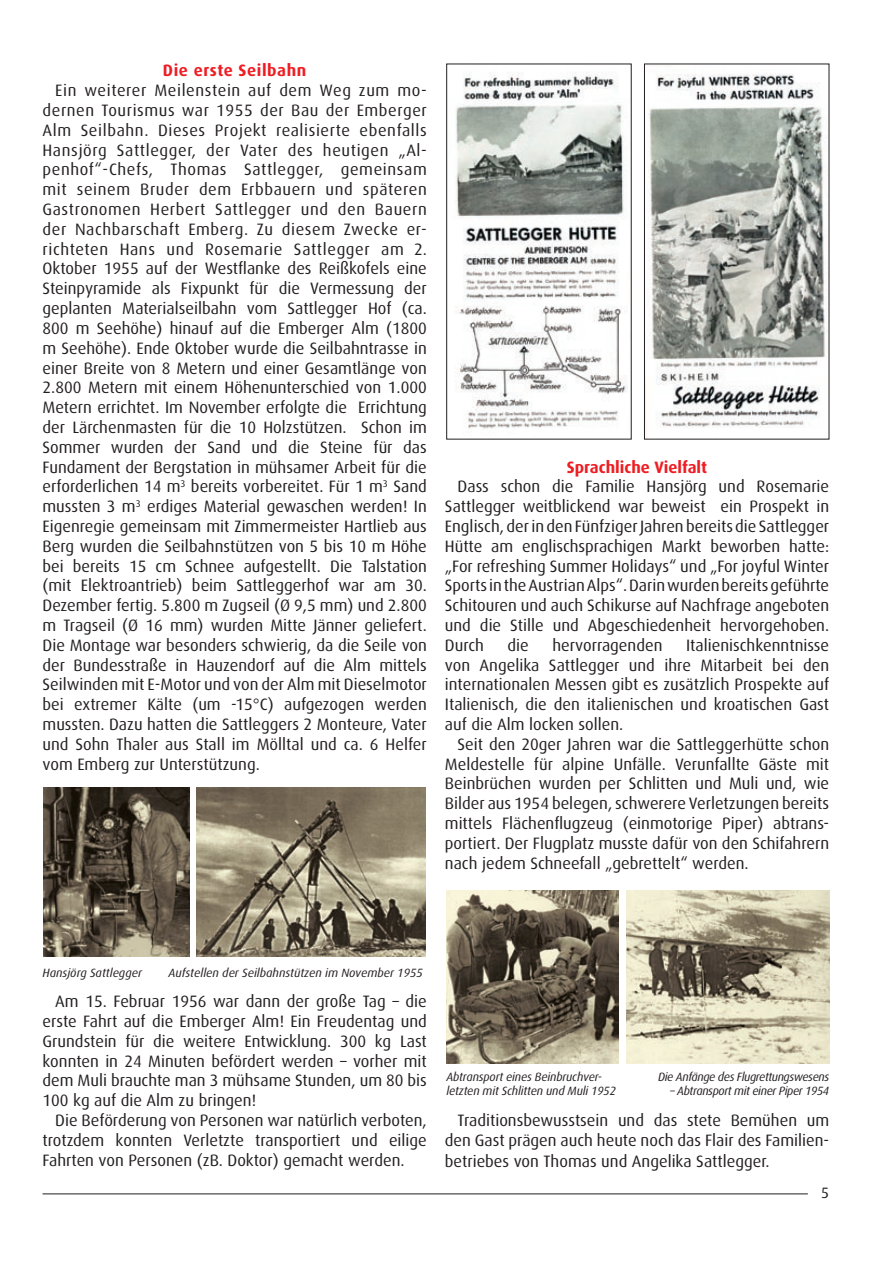
<style>
.page{position:relative;width:893px;height:1263px;background:#fff}
.page>*{position:absolute;margin:0;border:0;box-sizing:border-box;transform-origin:0 0}
.t1{font:16.5px/19.8px "Dax";color:#231f20;text-align:justify}
.t2{font:700 16.5px "Dax";color:#ee1d23}
.t3{font:700 16.5px "Dax";letter-spacing:.035em;color:#ee1d23}
.t4{font:15px "Dax";color:#231f20}
.t5{font:italic 12px/14.4px "Dax";letter-spacing:-.01em;color:#231f20}
.t6{font:italic 12px "Dax";letter-spacing:-.03em;color:#231f20}
</style>
<div class="page">
<hr style="left:43px;top:1193px;width:765px;height:1px;background:#231f20">
<img style="left:455px;top:72px;width:173px;height:357px">
<div style="left:446px;top:64px;width:185px;height:375px;border:1px solid #231f20"></div>
<img style="left:648px;top:74px;width:179px;height:354px">
<div style="left:644px;top:64px;width:185px;height:375px;border:1px solid #231f20"></div>
<img style="left:446px;top:890px;width:173px;height:173px">
<img style="left:626px;top:890px;width:203px;height:173px">
<img style="left:197px;top:787px;width:228px;height:170px">
<img style="left:44px;top:787px;width:145px;height:170px">
<p class="t3" style="left:163px;top:61px;width:145px">Die erste Seilbahn</p>
<p class="t1" style="left:43px;top:81px;width:386px;text-indent:13px">Ein weiterer Meilenstein auf dem Weg zum mo&shy;dernen Tourismus war 1955 der Bau der Emberger Alm Seilbahn. Dieses Projekt realisierte ebenfalls Hansjörg Sattlegger, der Vater des heutigen „Al&shy;penhof“-Chefs, Thomas Sattlegger, gemeinsam mit seinem Bruder dem Erbbauern und späteren Gastronomen Herbert Sattlegger und den Bauern der Nachbarschaft Emberg. Zu diesem Zwecke er&shy;richteten Hans und Rosemarie Sattlegger am 2.<br>Oktober 1955 auf der Westflanke des Reißkofels eine Steinpyramide als Fixpunkt für die Vermessung der geplanten Materialseilbahn vom Sattlegger Hof (ca.<br>800 m Seehöhe) hinauf auf die Emberger Alm (1800 m Seehöhe). Ende Oktober wurde die Seilbahntrasse in einer Breite von 8 Metern und einer Gesamtlänge von 2.800 Metern mit einem Höhenunterschied von 1.000<br>Metern errichtet. Im November erfolgte die Errichtung der Lärchenmasten für die 10 Holzstützen. Schon im Sommer wurden der Sand und die Steine für das Fundament der Bergstation in mühsamer Arbeit für die erforderlichen 14 m<sup>3</sup> bereits vorbereitet. Für 1 m<sup>3</sup> Sand mussten 3 m<sup>3</sup> erdiges Material gewaschen werden! In Eigenregie gemeinsam mit Zimmermeister Hartlieb aus Berg wurden die Seilbahnstützen von 5 bis 10 m Höhe bei bereits 15 cm Schnee aufgestellt. Die Talstation (mit Elektroantrieb) beim Sattleggerhof war am 30.<br>Dezember fertig. 5.800 m Zugseil (Ø 9,5 mm) und 2.800 m Tragseil (Ø 16 mm) wurden Mitte Jänner geliefert.<br>Die Montage war besonders schwierig, da die Seile von der Bundesstraße in Hauzendorf auf die Alm mittels Seilwinden mit E-Motor und von der Alm mit Dieselmotor bei extremer Kälte (um -15°C) aufgezogen werden mussten. Dazu hatten die Sattleggers 2 Monteure, Vater und Sohn Thaler aus Stall im Mölltal und ca. 6 Helfer vom Emberg zur Unterstützung.</p>
<p class="t2" style="left:567px;top:458px;width:142px">Sprachliche Vielfalt</p>
<p class="t1" style="left:445px;top:477px;width:386px;text-indent:13px">Dass schon die Familie Hansjörg und Rosemarie Sattlegger weitblickend war beweist ein Prospekt in Englisch, der in den Fünfziger Jahren bereits die Sattlegger Hütte am englischsprachigen Markt beworben hatte: „For refreshing Summer Holidays“ und „For joyful Winter Sports in the Austrian Alps“. Darin wurden bereits geführte Schitouren und auch Schikurse auf Nachfrage angeboten und die Stille und Abgeschiedenheit hervorgehoben.<br>Durch</p>
<p class="t1" style="left:445px;top:635px;width:386px;text-indent:241px">Italienischkenntnisse von Angelika Sattlegger und ihre Mitarbeit bei den internationalen Messen gibt es zusätzlich Prospekte auf Italienisch, die den italienischen und kroatischen Gast auf die Alm locken sollen.</p>
<p class="t1" style="left:445px;top:734px;width:386px;text-indent:13px">Seit den 20ger Jahren war die Sattleggerhütte schon Meldestelle für alpine Unfälle. Verunfallte Gäste mit Beinbrüchen wurden per Schlitten und Muli und, wie Bilder aus 1954 belegen, schwerere Verletzungen bereits mittels Flächenflugzeug (einmotorige Piper) abtrans&shy;portiert. Der Flugplatz musste dafür von den Schifahrern nach jedem Schneefall „gebrettelt“ werden.</p>
<p class="t1" style="left:508px;top:635px;width:23px">die</p>
<p class="t1" style="left:552px;top:635px;width:111px">hervorragenden</p>
<p class="t5" style="left:43px;top:965px;width:101px">Hansjörg Sattlegger</p>
<p class="t5" style="left:168px;top:965px;width:256px">Aufstellen der Seilbahnstützen im November 1955</p>
<p class="t1" style="left:43px;top:992px;width:386px;text-indent:13px">Am 15. Februar 1956 war dann der große Tag – die erste Fahrt auf die Emberger Alm! Ein Freudentag und Grundstein für die weitere Entwicklung. 300 kg Last konnten in 24 Minuten befördert werden – vorher mit dem Muli brauchte man 3 mühsame Stunden, um 80 bis 100 kg auf die Alm zu bringen!</p>
<p class="t1" style="left:43px;top:1110px;width:386px;text-indent:13px">Die Beförderung von Personen war natürlich verboten, trotzdem konnten Verletzte transportiert und eilige Fahrten von Personen (zB. Doktor) gemacht werden.</p>
<p class="t5" style="left:446px;top:1069px;width:171px">Abtransport eines Beinbruchver&shy;letzten mit Schlitten und Muli 1952</p>
<p class="t6" style="left:658px;top:1070px;width:173px">Die Anfänge des Flugrettungswesens</p>
<p class="t6" style="left:670px;top:1084px;width:161px">– Abtransport mit einer Piper 1954</p>
<p class="t1" style="left:445px;top:1110px;width:386px;text-align:right">Traditionsbewusstsein und das stete Bemühen um den Gast prägen auch heute noch das Flair des Familien-</p>
<p class="t1" style="left:445px;top:1152px;width:326px">betriebes von Thomas und Angelika Sattlegger.</p>
<p class="t4" style="left:821px;top:1184px;width:9px">5</p>
</div>
